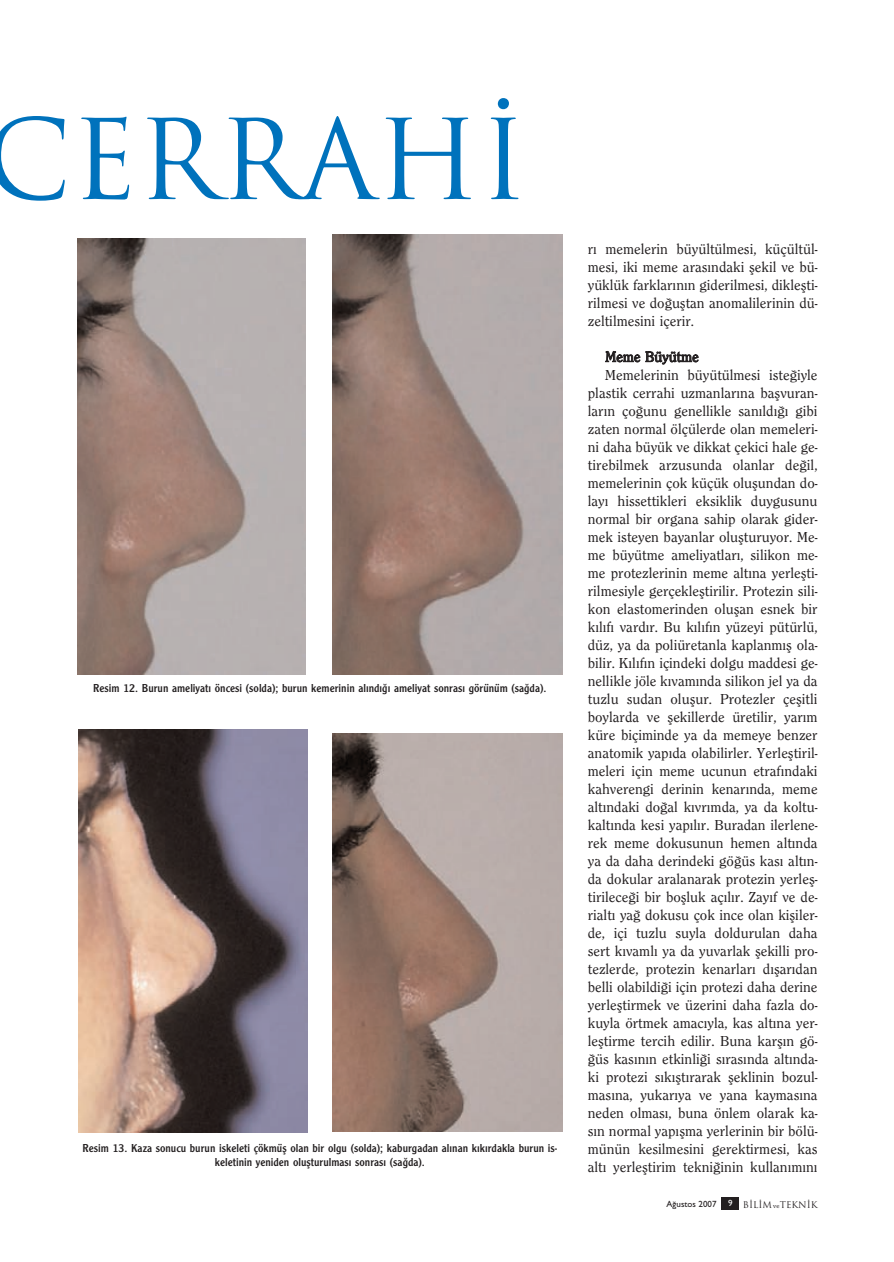
<style>
.page{position:relative;width:894px;height:1262px;background:#fff}
.page>*{position:absolute;margin:0;border:0;box-sizing:border-box;transform-origin:0 0}
.t1{font:108px "Trajan";color:#0072bc}
.t2{font:500 15px/18px "Clearface";color:#231f20;text-align:justify}
.t3{font:12px/14.4px "Clearface Gothic";color:#231f20;text-align:center}
.t4{font:9px "Trajan Plain";color:#231f20}
.t5{font:500 9px "Gill Sans";color:#231f20}
.s1{font-family:"Bookman Old Style";font-size:6px}
</style>
<div class="page">
<div style="left:721px;top:1197px;width:17px;height:12px;background:#231f20"></div>
<img style="left:77px;top:238px;width:228px;height:437px">
<img style="left:79px;top:730px;width:228px;height:402px">
<img style="left:332px;top:733px;width:230px;height:399px">
<img style="left:332px;top:234px;width:230px;height:440px">
<h1 class="t1" style="left:-16px;top:95px;width:544px">CERRAH‹</h1>
<p class="t3" style="left:93px;top:681px;width:455px">Resim 12. Burun ameliyat› öncesi (solda); burun kemerinin al›nd›¤› ameliyat sonras› görünüm (sa¤da).</p>
<p class="t3" style="left:82px;top:1141px;width:476px">Resim 13. Kaza sonucu burun iskeleti çökmüfl olan bir olgu (solda); kaburgadan al›nan k›k›rdakla burun is&shy;keletinin yeniden oluflturulmas› sonras› (sa¤da).</p>
<p class="t2" style="left:588px;top:240px;width:231px">r› memelerin büyültülmesi, küçültül&shy;mesi, iki meme aras›ndaki flekil ve bü&shy;yüklük farklar›n›n giderilmesi, dikleflti&shy;rilmesi ve do¤ufltan anomalilerinin dü&shy;zeltilmesini içerir.</p>
<p class="t2" style="left:605px;top:347px;width:95px">Meme Büyütme</p>
<p class="t2" style="left:605px;top:366px;width:214px">Memelerinin büyütülmesi iste¤iyle</p>
<p class="t2" style="left:588px;top:384px;width:231px">plastik cerrahi uzmanlar›na baflvuran-</p>
<p class="t2" style="left:588px;top:402px;width:231px">lar›n ço¤unu genellikle san›ld›¤› gibi</p>
<p class="t2" style="left:588px;top:420px;width:231px">zaten normal ölçülerde olan memeleri-</p>
<p class="t2" style="left:588px;top:438px;width:231px">ni daha büyük ve dikkat çekici hale ge-</p>
<p class="t2" style="left:588px;top:456px;width:231px">tirebilmek arzusunda olanlar de¤il,</p>
<p class="t2" style="left:588px;top:474px;width:231px">memelerinin çok küçük oluflundan do-</p>
<p class="t2" style="left:588px;top:492px;width:231px">lay› hissettikleri eksiklik duygusunu</p>
<p class="t2" style="left:588px;top:510px;width:231px">normal bir organa sahip olarak gider-</p>
<p class="t2" style="left:588px;top:528px;width:231px">mek isteyen bayanlar oluflturuyor. Me-</p>
<p class="t2" style="left:588px;top:546px;width:231px">me büyütme ameliyatlar›, silikon me-</p>
<p class="t2" style="left:588px;top:564px;width:231px">me protezlerinin meme alt›na yerleflti-</p>
<p class="t2" style="left:588px;top:582px;width:231px">rilmesiyle gerçeklefltirilir. Protezin sili-</p>
<p class="t2" style="left:588px;top:600px;width:231px">kon elastomerinden oluflan esnek bir</p>
<p class="t2" style="left:588px;top:618px;width:231px">k›l›f› vard›r. Bu k›l›f›n yüzeyi pütürlü,</p>
<p class="t2" style="left:588px;top:636px;width:231px">düz, ya da poliüretanla kaplanm›fl ola-</p>
<p class="t2" style="left:588px;top:654px;width:231px">bilir. K›l›f›n içindeki dolgu maddesi ge-</p>
<p class="t2" style="left:588px;top:672px;width:231px">nellikle jöle k›vam›nda silikon jel ya da</p>
<p class="t2" style="left:588px;top:690px;width:231px">tuzlu sudan oluflur. Protezler çeflitli</p>
<p class="t2" style="left:588px;top:708px;width:231px">boylarda ve flekillerde üretilir, yar›m</p>
<p class="t2" style="left:588px;top:726px;width:231px">küre biçiminde ya da memeye benzer</p>
<p class="t2" style="left:588px;top:744px;width:231px">anatomik yap›da olabilirler. Yerlefltiril-</p>
<p class="t2" style="left:588px;top:762px;width:231px">meleri için meme ucunun etraf›ndaki</p>
<p class="t2" style="left:588px;top:780px;width:231px">kahverengi derinin kenar›nda, meme</p>
<p class="t2" style="left:588px;top:798px;width:231px">alt›ndaki do¤al k›vr›mda, ya da koltu-</p>
<p class="t2" style="left:588px;top:816px;width:231px">kalt›nda kesi yap›l›r. Buradan ilerlene-</p>
<p class="t2" style="left:588px;top:834px;width:231px">rek meme dokusunun hemen alt›nda</p>
<p class="t2" style="left:588px;top:852px;width:231px">ya da daha derindeki gö¤üs kas› alt›n-</p>
<p class="t2" style="left:588px;top:870px;width:231px">da dokular aralanarak protezin yerlefl-</p>
<p class="t2" style="left:588px;top:888px;width:231px">tirilece¤i bir boflluk aç›l›r. Zay›f ve de-</p>
<p class="t2" style="left:588px;top:906px;width:231px">rialt› ya¤ dokusu çok ince olan kifliler-</p>
<p class="t2" style="left:588px;top:924px;width:231px">de, içi tuzlu suyla doldurulan daha</p>
<p class="t2" style="left:588px;top:942px;width:231px">sert k›vaml› ya da yuvarlak flekilli pro-</p>
<p class="t2" style="left:588px;top:960px;width:231px">tezlerde, protezin kenarlar› d›flar›dan</p>
<p class="t2" style="left:588px;top:978px;width:231px">belli olabildi¤i için protezi daha derine</p>
<p class="t2" style="left:588px;top:996px;width:231px">yerlefltirmek ve üzerini daha fazla do-</p>
<p class="t2" style="left:588px;top:1014px;width:231px">kuyla örtmek amac›yla, kas alt›na yer-</p>
<p class="t2" style="left:588px;top:1032px;width:231px">lefltirme tercih edilir. Buna karfl›n gö-</p>
<p class="t2" style="left:588px;top:1050px;width:231px">¤üs kas›n›n etkinli¤i s›ras›nda alt›nda-</p>
<p class="t2" style="left:588px;top:1068px;width:231px">ki protezi s›k›flt›rarak fleklinin bozul-</p>
<p class="t2" style="left:588px;top:1086px;width:231px">mas›na, yukar›ya ve yana kaymas›na</p>
<p class="t2" style="left:588px;top:1104px;width:231px">neden olmas›, buna önlem olarak ka-</p>
<p class="t2" style="left:588px;top:1122px;width:231px">s›n normal yap›flma yerlerinin bir bölü-</p>
<p class="t2" style="left:588px;top:1140px;width:231px">münün kesilmesini gerektirmesi, kas</p>
<p class="t2" style="left:588px;top:1158px;width:231px">alt› yerlefltirim tekni¤inin kullan›m›n›</p>
<p class="t5" style="left:666px;top:1199px;width:51px">A¤ustos 2007</p>
<p class="t4" style="left:728px;top:1199px;width:91px"><sup>9</sup> B‹L‹M <span class="s1">ve</span>TEKN‹K</p>
</div>
